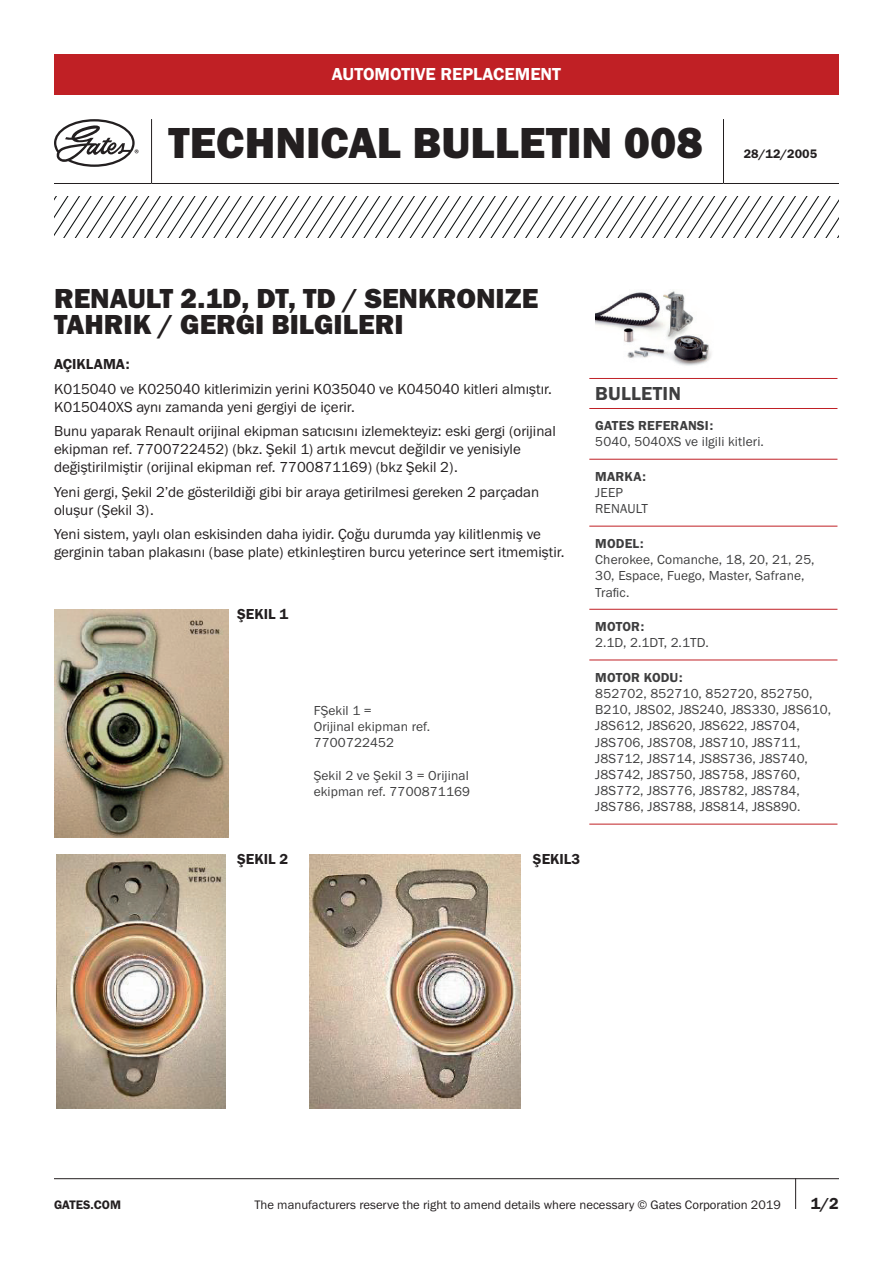
<style>
.page{position:relative;width:893px;height:1263px;background:#fff}
.page>*{position:absolute;margin:0;border:0;box-sizing:border-box;transform-origin:0 0}
.t1{font:45px "Franklin Gothic URW Hea";color:#231f20}
.t2{font:28.5px/26.2px "Franklin Gothic URW Hea";color:#231f20}
.t3{font:19.5px "Franklin Gothic URW Dem";letter-spacing:.01em;color:#3e3e3f}
.t4{font:18px "Franklin Gothic URW Dem";color:#fff}
.t5{font:16.5px "Franklin Gothic URW Dem";color:#231f20}
.t6{font:15px/18px "Franklin Gothic URW Boo";color:#231f20}
.t7{font:15px "Franklin Gothic URW Dem";color:#231f20}
.t8{font:13.5px/16.2px "Franklin Gothic URW Boo";letter-spacing:.01em;color:#3e3e3f}
.t9{font:13.5px "Franklin Gothic URW Dem";letter-spacing:.01em;color:#3e3e3f}
.t10{font:12.75px "Franklin Gothic URW Boo";color:#231f20}
.t11{font:12.75px "Franklin Gothic URW Dem";color:#231f20}
</style>
<div class="page">
<hr style="left:54px;top:1178px;width:785px;height:1px;background:#231f20">
<hr style="left:795px;top:1178px;width:1px;height:31px;background:#231f20">
<div style="left:54px;top:54px;width:785px;height:40px;background:#c02025"></div>
<hr style="left:151px;top:119px;width:1px;height:64px;background:#231f20">
<hr style="left:723px;top:119px;width:1px;height:64px;background:#231f20">
<hr style="left:54px;top:183px;width:98px;height:1px;background:#231f20">
<hr style="left:152px;top:183px;width:571px;height:1px;background:#231f20">
<hr style="left:723px;top:183px;width:116px;height:1px;background:#231f20">
<svg style="left:54px;top:119px;width:85px;height:48px"></svg>
<svg style="left:54px;top:197px;width:785px;height:40px"></svg>
<hr style="left:589px;top:378px;width:248px;height:1px;background:#c02025">
<hr style="left:589px;top:408px;width:248px;height:1px;background:#c02025">
<hr style="left:589px;top:459px;width:248px;height:1px;background:#c02025">
<hr style="left:589px;top:526px;width:248px;height:1px;background:#c02025">
<hr style="left:589px;top:609px;width:248px;height:1px;background:#c02025">
<hr style="left:589px;top:659px;width:248px;height:1px;background:#c02025">
<hr style="left:589px;top:824px;width:248px;height:1px;background:#c02025">
<img style="left:595px;top:291px;width:116px;height:75px">
<img style="left:54px;top:609px;width:174px;height:229px">
<img style="left:56px;top:854px;width:170px;height:254px">
<img style="left:310px;top:854px;width:211px;height:254px">
<p class="t4" style="left:332px;top:63px;width:231px">AUTOMOTIVE REPLACEMENT</p>
<h1 class="t1" style="left:169px;top:114px;width:536px">TECHNICAL BULLETIN 008</h1>
<p class="t11" style="left:744px;top:146px;width:75px">28/12/2005</p>
<h2 class="t2" style="left:54px;top:285px;width:486px">RENAULT 2.1D, DT, TD / SENKRONIZE<br>TAHRIK / GERGI BILGILERI</h2>
<p class="t7" style="left:54px;top:355px;width:77px">AÇIKLAMA:</p>
<p class="t6" style="left:54px;top:380px;width:499px">K015040 ve K025040 kitlerimizin yerini K035040 ve K045040 kitleri almıştır.<br>K015040XS aynı zamanda yeni gergiyi de içerir.</p>
<p class="t6" style="left:54px;top:422px;width:503px">Bunu yaparak Renault orijinal ekipman satıcısını izlemekteyiz: eski gergi (orijinal ekipman ref. 7700722452) (bkz. Şekil 1) artık mevcut değildir ve yenisiyle değiştirilmiştir (orijinal ekipman ref. 7700871169) (bkz Şekil 2).</p>
<p class="t6" style="left:54px;top:482px;width:487px">Yeni gergi, Şekil 2’de gösterildiği gibi bir araya getirilmesi gereken 2 parçadan oluşur (Şekil 3).</p>
<p class="t6" style="left:54px;top:525px;width:512px">Yeni sistem, yaylı olan eskisinden daha iyidir. Çoğu durumda yay kilitlenmiş ve gerginin taban plakasını (base plate) etkinleştiren burcu yeterince sert itmemiştir.</p>
<p class="t7" style="left:237px;top:605px;width:53px">ŞEKIL 1</p>
<p class="t8" style="left:314px;top:702px;width:118px">FŞekil 1 =<br>Orijinal ekipman ref.<br>7700722452</p>
<p class="t8" style="left:314px;top:767px;width:158px">Şekil 2 ve Şekil 3 = Orijinal ekipman ref. 7700871169</p>
<h3 class="t3" style="left:595px;top:381px;width:87px">BULLETIN</h3>
<p class="t9" style="left:595px;top:417px;width:119px">GATES REFERANSI:</p>
<p class="t8" style="left:595px;top:434px;width:170px">5040, 5040XS ve ilgili kitleri.</p>
<p class="t9" style="left:595px;top:468px;width:52px">MARKA:</p>
<p class="t8" style="left:595px;top:484px;width:54px">JEEP<br>RENAULT</p>
<p class="t9" style="left:595px;top:535px;width:50px">MODEL:</p>
<p class="t8" style="left:595px;top:551px;width:221px">Cherokee, Comanche, 18, 20, 21, 25,<br>30, Espace, Fuego, Master, Safrane,<br>Trafic.</p>
<p class="t9" style="left:595px;top:618px;width:50px">MOTOR:</p>
<p class="t8" style="left:595px;top:634px;width:115px">2.1D, 2.1DT, 2.1TD.</p>
<p class="t9" style="left:595px;top:669px;width:89px">MOTOR KODU:</p>
<p class="t8" style="left:595px;top:685px;width:237px">852702, 852710, 852720, 852750, B210, J8S02, J8S240, J8S330, J8S610, J8S612, J8S620, J8S622, J8S704, J8S706, J8S708, J8S710, J8S711, J8S712, J8S714, JS8S736, J8S740, J8S742, J8S750, J8S758, J8S760, J8S772, J8S776, J8S782, J8S784, J8S786, J8S788, J8S814, J8S890.</p>
<p class="t7" style="left:237px;top:850px;width:53px">ŞEKIL 2</p>
<p class="t7" style="left:533px;top:850px;width:49px">ŞEKIL3</p>
<p class="t11" style="left:54px;top:1197px;width:69px">GATES.COM</p>
<p class="t10" style="left:254px;top:1197px;width:528px">The manufacturers reserve the right to amend details where necessary © Gates Corporation 2019</p>
<p class="t5" style="left:811px;top:1193px;width:30px">1/2</p>
</div>
